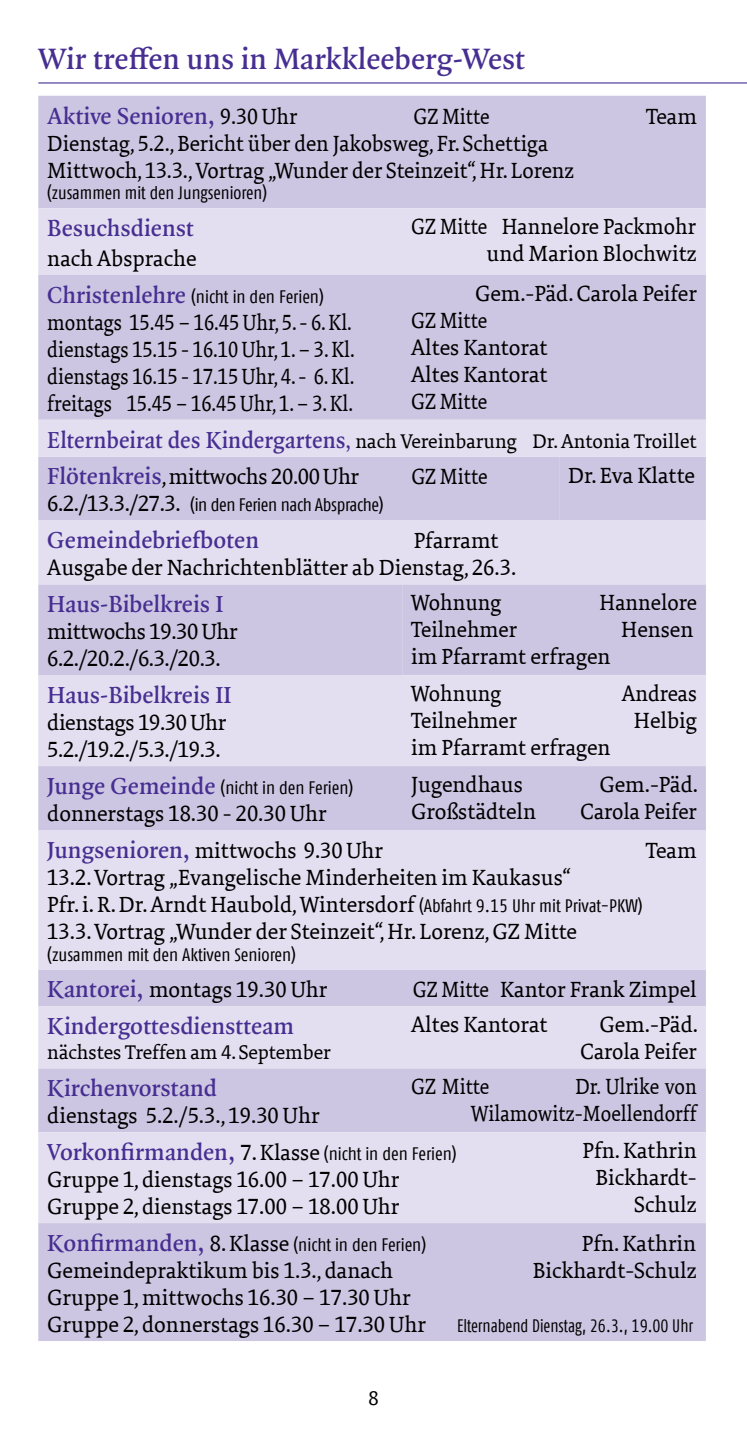
<style>
.page{position:relative;width:747px;height:1436px;background:#fff}
.page>*{position:absolute;margin:0;border:0;box-sizing:border-box;transform-origin:0 0}
.t1{font:600 31.5px "Quadraat OT";color:#472f92}
.t2{font:600 24.75px "Quadraat OT";color:#472f92}
.t3{font:22.5px/27px "Tundra Offc";color:#000}
.t4{font:22.5px/27px "Tundra Offc";color:#000;text-align:right;scale:.9 1}
.t5{font:20.25px "Tundra Offc";color:#000}
.t6{font:condensed 18px "Fago Offc";color:#000}
.t7{font:condensed 18px "Fago Offc";letter-spacing:-.02em;color:#000}
.t8{font:condensed 18px "Fago Offc";color:#000;scale:.9 1}
.s1{font-family:"Tundra Offc";font-weight:400;font-size:22.5px;color:#000}
.s2{font-family:"Quadraat OT";font-weight:600;font-size:24.75px;color:#472f92}
.s3{font-family:"Quadraat OT";font-weight:600;color:#472f92}
.s4{font-family:"Tundra Offc";font-stretch:normal;font-size:22.5px}
.s5{font-family:"Quadraat OT";font-weight:600;font-stretch:normal;font-size:24.75px;color:#472f92}
.s6{font-family:"Fago Offc";font-stretch:condensed;font-size:18px}
</style>
<div class="page">
<hr style="left:38px;top:82px;width:708px;height:1px;background:#472f92">
<div style="left:38px;top:96px;width:667px;height:112px;background:#ccc6e2"></div>
<div style="left:38px;top:208px;width:667px;height:67px;background:#e3dff0"></div>
<div style="left:38px;top:275px;width:667px;height:1065px;background:#ccc6e2"></div>
<svg style="left:38px;top:419px;width:667px;height:803px;background:#d9d5ea"></svg>
<h1 class="t1" style="left:38px;top:37px;width:488px">Wir treffen uns in Markkleeberg-West</h1>
<p class="t2" style="left:47px;top:99px;width:251px">Aktive Senioren, <span class="s1">9.30 Uhr</span></p>
<p class="t4" style="left:413px;top:103px;width:86px">GZ Mitte</p>
<p class="t3" style="left:645px;top:103px;width:52px">Team</p>
<p class="t3" style="left:47px;top:130px;width:528px">Dienstag, 5.2., Bericht über den Jakobsweg, Fr. Schettiga<br>Mittwoch, 13.3., Vortrag „Wunder der Steinzeit“, Hr. Lorenz</p>
<p class="t6" style="left:47px;top:183px;width:221px">(zusammen mit den Jungsenioren)</p>
<p class="t2" style="left:47px;top:211px;width:148px">Besuchsdienst</p>
<p class="t3" style="left:47px;top:246px;width:151px">nach Absprache</p>
<p class="t4" style="left:411px;top:214px;width:319px">GZ Mitte Hannelore Packmohr und Marion Blochwitz</p>
<p class="t3" style="left:411px;top:280px;width:287px;text-indent:64px">Gem.-Päd. Carola Peifer<br>GZ Mitte<br>Altes Kantorat<br>Altes Kantorat<br>GZ Mitte</p>
<p class="t5" style="left:47px;top:429px;width:650px"><span class="s2">Elternbeirat des Kindergartens</span><span class="s3">,</span> nach Vereinbarung Dr. Antonia Troillet</p>
<p class="t3" style="left:47px;top:464px;width:313px"><span class="s2">Flötenkreis</span>, mittwochs 20.00 Uhr</p>
<p class="t4" style="left:411px;top:464px;width:86px">GZ Mitte</p>
<p class="t7" style="left:47px;top:495px;width:337px"><span class="s4">6.2./13.3./27.3.</span> (in den Ferien nach Absprache)</p>
<p class="t6" style="left:47px;top:286px;width:278px"><span class="s5">Christenlehre</span> (nicht in den Ferien)</p>
<p class="t4" style="left:47px;top:309px;width:343px;text-align:left">montags 15.45 – 16.45 Uhr, 5. - 6. Kl. dienstags 15.15 - 16.10 Uhr, 1. – 3. Kl. dienstags 16.15 - 17.15 Uhr, 4. - 6. Kl. freitags 15.45 – 16.45 Uhr, 1. – 3. Kl.</p>
<p class="t3" style="left:568px;top:462px;width:128px">Dr. Eva Klatte</p>
<p class="t2" style="left:47px;top:523px;width:213px">Gemeindebriefboten</p>
<p class="t3" style="left:47px;top:528px;width:470px;text-indent:366px">Pfarramt<br>Ausgabe der Nachrichtenblätter ab Dienstag, 26.3.</p>
<p class="t2" style="left:47px;top:587px;width:177px">Haus-Bibelkreis I</p>
<p class="t3" style="left:47px;top:619px;width:192px">mittwochs 19.30 Uhr<br>6.2./20.2./6.3./20.3.</p>
<p class="t3" style="left:411px;top:590px;width:91px">Wohnung</p>
<p class="t3" style="left:599px;top:590px;width:99px">Hannelore</p>
<p class="t3" style="left:411px;top:617px;width:107px">Teilnehmer</p>
<p class="t3" style="left:620px;top:617px;width:74px">Hensen</p>
<p class="t3" style="left:411px;top:644px;width:201px">im Pfarramt erfragen</p>
<p class="t2" style="left:47px;top:678px;width:186px">Haus-Bibelkreis II</p>
<p class="t3" style="left:47px;top:710px;width:180px">dienstags 19.30 Uhr<br>5.2./19.2./5.3./19.3.</p>
<p class="t6" style="left:47px;top:777px;width:307px"><span class="s5">Junge Gemeinde</span> (nicht in den Ferien)</p>
<p class="t3" style="left:47px;top:800px;width:281px">donnerstags 18.30 - 20.30 Uhr</p>
<p class="t3" style="left:411px;top:681px;width:91px">Wohnung</p>
<p class="t3" style="left:621px;top:681px;width:77px">Andreas</p>
<p class="t3" style="left:411px;top:708px;width:107px">Teilnehmer</p>
<p class="t3" style="left:633px;top:708px;width:65px">Helbig</p>
<p class="t3" style="left:411px;top:735px;width:201px">im Pfarramt erfragen</p>
<p class="t3" style="left:411px;top:771px;width:126px">Jugendhaus<br>Großstädteln</p>
<p class="t3" style="left:580px;top:771px;width:119px;text-align:right">Gem.-Päd.<br>Carola Peifer</p>
<p class="t3" style="left:47px;top:837px;width:337px"><span class="s2">Jungsenioren,</span> mittwochs 9.30 Uhr</p>
<p class="t3" style="left:645px;top:837px;width:52px">Team</p>
<p class="t3" style="left:47px;top:864px;width:596px">13.2. Vortrag „Evangelische Minderheiten im Kaukasus“<br>Pfr. i. R. Dr. Arndt Haubold, Wintersdorf <span class="s6">(Abfahrt 9.15 Uhr mit Privat-PKW)<br></span>13.3. Vortrag „Wunder der Steinzeit“, Hr. Lorenz, GZ Mitte</p>
<p class="t6" style="left:47px;top:943px;width:250px">(zusammen mit den Aktiven Senioren)</p>
<p class="t3" style="left:47px;top:977px;width:281px"><span class="s2">Kantorei,</span> montags 19.30 Uhr</p>
<p class="t4" style="left:413px;top:977px;width:317px">GZ Mitte Kantor Frank Zimpel</p>
<p class="t2" style="left:47px;top:1009px;width:248px">Kindergottesdienstteam</p>
<p class="t5" style="left:47px;top:1040px;width:285px">nächstes Treffen am 4. September</p>
<p class="t3" style="left:411px;top:1012px;width:138px">Altes Kantorat</p>
<p class="t3" style="left:580px;top:1012px;width:119px;text-align:right">Gem.-Päd.<br>Carola Peifer</p>
<p class="t2" style="left:47px;top:1071px;width:171px">Kirchenvorstand</p>
<p class="t3" style="left:47px;top:1102px;width:274px">dienstags 5.2./5.3., 19.30 Uhr</p>
<p class="t4" style="left:471px;top:1073px;width:252px">Dr. Ulrike von<br>Wilamowitz-Moellendorff</p>
<p class="t4" style="left:411px;top:1073px;width:88px">GZ Mitte</p>
<p class="t6" style="left:47px;top:1143px;width:410px"><span class="s5">Vorkonfirmanden,</span> <span class="s4">7. Klasse</span> (nicht in den Ferien)</p>
<p class="t3" style="left:47px;top:1166px;width:353px">Gruppe 1, dienstags 16.00 – 17.00 Uhr<br>Gruppe 2, dienstags 17.00 – 18.00 Uhr</p>
<p class="t3" style="left:582px;top:1137px;width:116px;text-align:right">Pfn. Kathrin<br>Bickhardt-<br>Schulz</p>
<p class="t6" style="left:47px;top:1234px;width:380px"><span class="s5">Konfirmanden,</span> <span class="s4">8. Klasse</span> (nicht in den Ferien)</p>
<p class="t3" style="left:581px;top:1230px;width:116px">Pfn. Kathrin</p>
<p class="t3" style="left:47px;top:1257px;width:347px">Gemeindepraktikum bis 1.3., danach</p>
<p class="t3" style="left:532px;top:1257px;width:165px">Bickhardt-Schulz</p>
<p class="t3" style="left:47px;top:1284px;width:380px">Gruppe 1, mittwochs 16.30 – 17.30 Uhr<br>Gruppe 2, donnerstags 16.30 – 17.30 Uhr</p>
<p class="t8" style="left:457px;top:1315px;width:264px">Elternabend Dienstag, 26.3., 19.00 Uhr</p>
<p class="t5" style="left:368px;top:1386px;width:12px">8</p>
</div>
